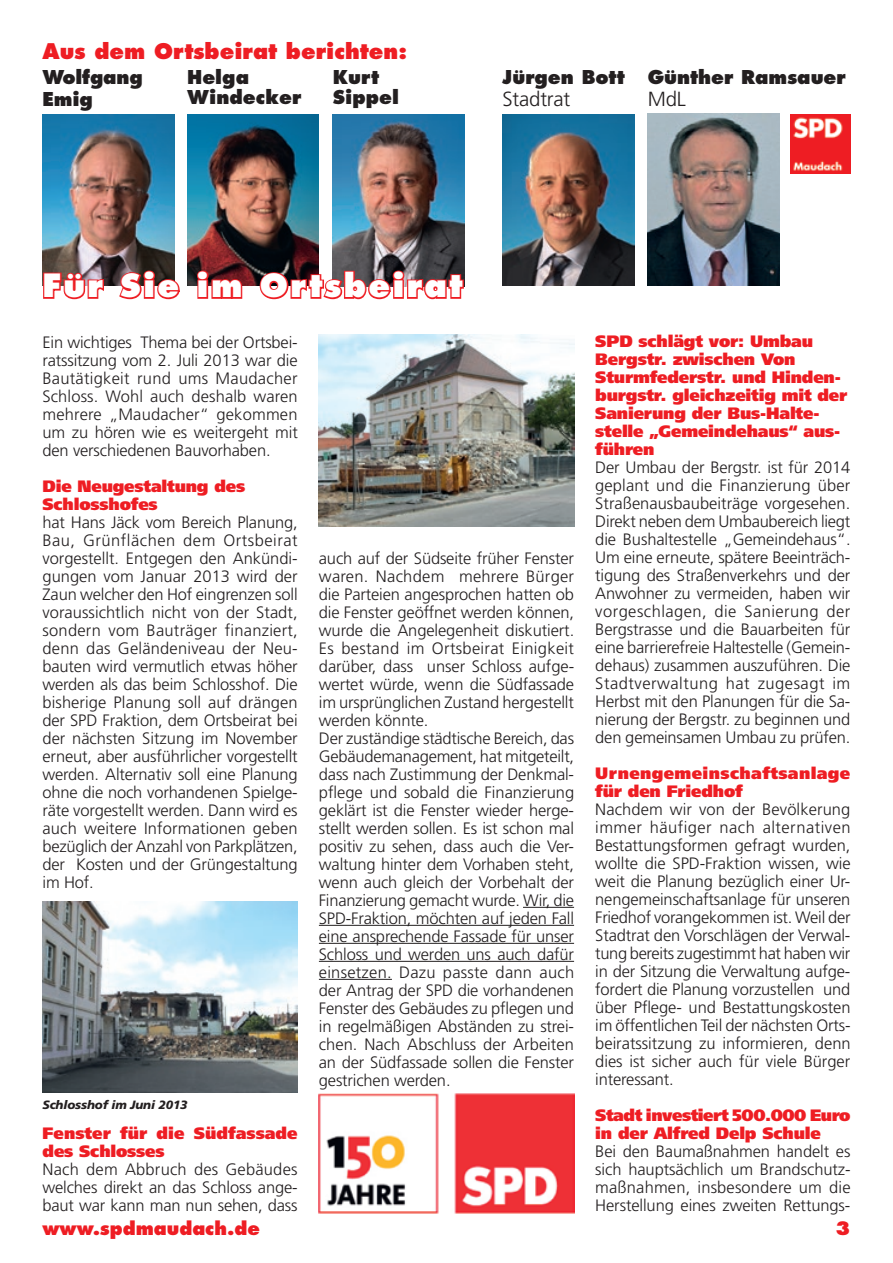
<style>
.page{position:relative;width:893px;height:1263px;background:#fff}
.page>*{position:absolute;margin:0;border:0;box-sizing:border-box;transform-origin:0 0}
.t1{font:800 31.2px "Futura";letter-spacing:.07em;color:#fff}
.t2{font:800 21px "Futura";color:#ee1d23}
.t3{font:300 20.4px "Frutiger";letter-spacing:-.01em;color:#231f20}
.t4{font:800 18.6px/20.4px "Futura";color:#231f20}
.t5{font:800 18px "Futura";color:#ee1d23}
.t6{font:300 16.5px/18px "Frutiger";letter-spacing:-.01em;color:#231f20;text-align:justify}
.t7{font:900 16.5px/18px "Frutiger";letter-spacing:-.01em;color:#ee1d23}
.t8{font:900 16.5px/18px "Frutiger";letter-spacing:-.03em;color:#ee1d23}
.t9{font:900 16.5px/18px "Frutiger";letter-spacing:.025em;color:#ee1d23}
.t10{font:italic 900 12px "Frutiger";letter-spacing:-.01em;color:#231f20}
</style>
<div class="page">
<img style="left:791px;top:114px;width:59px;height:60px">
<img style="left:332px;top:114px;width:133px;height:155px">
<img style="left:503px;top:114px;width:131px;height:171px">
<img style="left:188px;top:114px;width:131px;height:171px">
<img style="left:43px;top:114px;width:131px;height:171px">
<svg style="left:42px;top:271px;width:63px;height:29px"></svg>
<svg style="left:117px;top:269px;width:63px;height:31px"></svg>
<svg style="left:196px;top:269px;width:48px;height:30px"></svg>
<svg style="left:258px;top:269px;width:207px;height:31px"></svg>
<img style="left:648px;top:114px;width:131px;height:172px">
<img style="left:319px;top:335px;width:255px;height:191px">
<hr style="left:523px;top:907px;width:51px;height:1px;background:#231f20">
<hr style="left:319px;top:925px;width:255px;height:1px;background:#231f20">
<hr style="left:319px;top:943px;width:255px;height:1px;background:#231f20">
<hr style="left:319px;top:961px;width:255px;height:1px;background:#231f20">
<hr style="left:319px;top:979px;width:73px;height:1px;background:#231f20">
<img style="left:43px;top:901px;width:255px;height:192px">
<img style="left:319px;top:1094px;width:255px;height:119px">
<p class="t2" style="left:43px;top:38px;width:366px">Aus dem Ortsbeirat berichten:</p>
<p class="t4" style="left:43px;top:66px;width:102px;line-height:22.4px">Wolfgang<br>Emig</p>
<p class="t4" style="left:503px;top:66px;width:124px">Jürgen Bott</p>
<p class="t4" style="left:187px;top:66px;width:116px">Helga<br>Windecker</p>
<p class="t4" style="left:333px;top:66px;width:68px">Kurt<br>Sippel</p>
<p class="t3" style="left:503px;top:87px;width:69px">Stadtrat</p>
<p class="t4" style="left:648px;top:66px;width:200px">Günther Ramsauer</p>
<p class="t3" style="left:648px;top:87px;width:40px">MdL</p>
<h1 class="t1" style="left:43px;top:266px;width:422px">Für Sie im Ortsbeirat</h1>
<p class="t6" style="left:43px;top:333px;width:257px">Ein wichtiges Thema bei der Ortsbei&shy;ratssitzung vom 2. Juli 2013 war die Bautätigkeit rund ums Maudacher Schloss. Wohl auch deshalb waren mehrere „Maudacher“ gekommen um zu hören wie es weitergeht mit den verschiedenen Bauvorhaben.</p>
<p class="t7" style="left:43px;top:477px;width:204px">Die Neugestaltung des<br>Schlosshofes</p>
<p class="t6" style="left:43px;top:513px;width:257px">hat Hans Jäck vom Bereich Planung, Bau, Grünflächen dem Ortsbeirat vorgestellt. Entgegen den Ankündi&shy;gungen vom Januar 2013 wird der Zaun welcher den Hof eingrenzen soll voraussichtlich nicht von der Stadt, sondern vom Bauträger finanziert, denn das Geländeniveau der Neu&shy;bauten wird vermutlich etwas höher werden als das beim Schlosshof. Die bisherige Planung soll auf drängen der SPD Fraktion, dem Ortsbeirat bei der nächsten Sitzung im November erneut, aber ausführlicher vorgestellt werden. Alternativ soll eine Planung ohne die noch vorhandenen Spielge&shy;räte vorgestellt werden. Dann wird es auch weitere Informationen geben bezüglich der Anzahl von Parkplätzen, der Kosten und der Grüngestaltung im Hof.</p>
<p class="t10" style="left:43px;top:1097px;width:147px">Schlosshof im Juni 2013</p>
<p class="t7" style="left:43px;top:1123px;width:257px">Fenster für die Südfassade des Schlosses</p>
<p class="t6" style="left:43px;top:1160px;width:257px">Nach dem Abbruch des Gebäudes welches direkt an das Schloss ange&shy;baut war kann man nun sehen, dass</p>
<p class="t6" style="left:319px;top:549px;width:257px;text-align:left">auch auf der Südseite früher Fenster waren. Nachdem mehrere Bürger die Parteien angesprochen hatten ob die Fenster geöffnet werden können, wurde die Angelegenheit diskutiert.<br>Es bestand im Ortsbeirat Einigkeit darüber, dass unser Schloss aufge&shy;wertet würde, wenn die Südfassade im ursprünglichen Zustand hergestellt werden könnte.<br>Der zuständige städtische Bereich, das Gebäudemanagement, hat mitgeteilt, dass nach Zustimmung der Denkmal&shy;pflege und sobald die Finanzierung geklärt ist die Fenster wieder herge&shy;stellt werden sollen. Es ist schon mal positiv zu sehen, dass auch die Ver&shy;waltung hinter dem Vorhaben steht, wenn auch gleich der Vorbehalt der Finanzierung gemacht wurde. Wir, die SPD-Fraktion, möchten auf jeden Fall eine ansprechende Fassade für unser Schloss und werden uns auch dafür einsetzen. Dazu passte dann auch der Antrag der SPD die vorhandenen Fenster des Gebäudes zu pflegen und in regelmäßigen Abständen zu strei&shy;chen. Nach Abschluss der Arbeiten an der Südfassade sollen die Fenster gestrichen werden.</p>
<p class="t7" style="left:595px;top:332px;width:254px">SPD schlägt vor: Umbau<br>Bergstr. zwischen Von<br>Sturmfederstr. und Hinden&shy;burgstr. gleichzeitig mit der<br>Sanierung der Bus-Halte&shy;stelle „Gemeindehaus“ aus&shy;führen</p>
<p class="t6" style="left:595px;top:458px;width:257px">Der Umbau der Bergstr. ist für 2014 geplant und die Finanzierung über Straßenausbaubeiträge vorgesehen.<br>Direkt neben dem Umbaubereich liegt die Bushaltestelle „Gemeindehaus“.<br>Um eine erneute, spätere Beeinträch&shy;tigung des Straßenverkehrs und der Anwohner zu vermeiden, haben wir vorgeschlagen, die Sanierung der Bergstrasse und die Bauarbeiten für eine barrierefreie Haltestelle (Gemein&shy;dehaus) zusammen auszuführen. Die Stadtverwaltung hat zugesagt im Herbst mit den Planungen für die Sa&shy;nierung der Bergstr. zu beginnen und den gemeinsamen Umbau zu prüfen.</p>
<p class="t9" style="left:595px;top:764px;width:257px">Urnengemeinschaftsanlage für den Friedhof</p>
<p class="t6" style="left:595px;top:800px;width:257px">Nachdem wir von der Bevölkerung immer häufiger nach alternativen Bestattungsformen gefragt wurden, wollte die SPD-Fraktion wissen, wie weit die Planung bezüglich einer Ur&shy;nengemeinschaftsanlage für unseren Friedhof vorangekommen ist. Weil der Stadtrat den Vorschlägen der Verwal&shy;tung bereits zugestimmt hat haben wir in der Sitzung die Verwaltung aufge&shy;fordert die Planung vorzustellen und über Pflege- und Bestattungskosten im öffentlichen Teil der nächsten Orts&shy;beiratssitzung zu informieren, denn dies ist sicher auch für viele Bürger interessant.</p>
<p class="t8" style="left:595px;top:1106px;width:257px">Stadt investiert 500.000 Euro in der Alfred Delp Schule</p>
<p class="t6" style="left:595px;top:1142px;width:257px">Bei den Baumaßnahmen handelt es sich hauptsächlich um Brandschutz&shy;maßnahmen, insbesondere um die Herstellung eines zweiten Rettungs-</p>
<p class="t5" style="left:43px;top:1216px;width:219px">www.spdmaudach.de</p>
<p class="t5" style="left:835px;top:1216px;width:16px">3</p>
</div>
